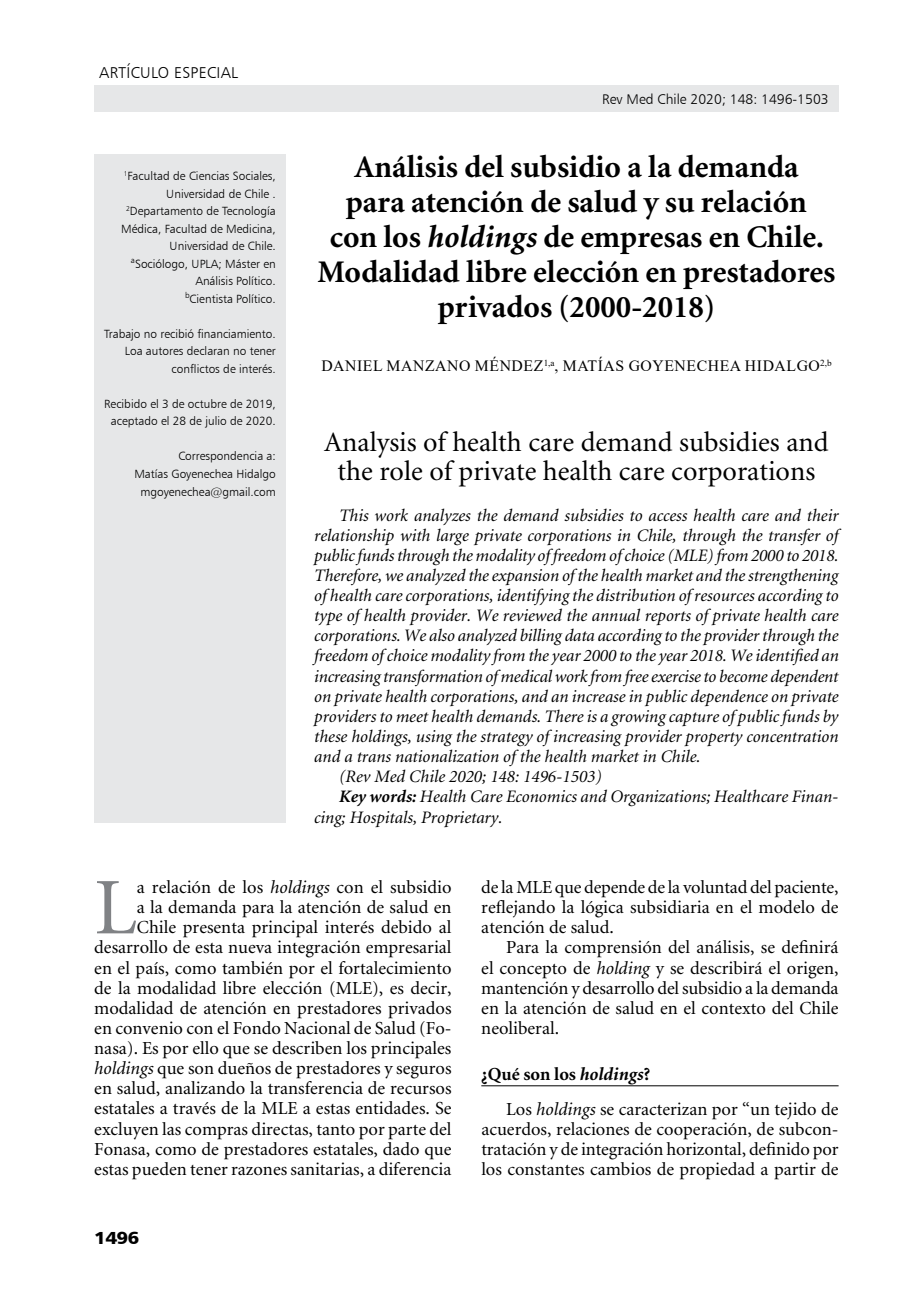
<style>
.page{position:relative;width:918px;height:1315px;background:#fff}
.page>*{position:absolute;margin:0;border:0;box-sizing:border-box;transform-origin:0 0}
.t1{font:80.33px "Minion";color:#808285}
.t2{font:700 31.5px/35px "Minion";color:#000;text-align:center}
.t3{font:28px/29.8px "Minion";color:#000;text-align:center}
.t4{font:18.38px/20.1px "Minion";color:#000;text-align:justify}
.t5{font:italic 17.5px "Minion";color:#000}
.t6{font:17.5px "Humanist 777 BT Black B";color:#000;scale:1.1 1}
.t7{font:15.75px "Times New Roman";letter-spacing:.035em;color:#000}
.t8{font:15.75px "Humanist 777 BT Light B";letter-spacing:.02em;color:#000}
.t9{font:14px "Humanist 777 BT Light B";color:#000}
.t10{font:11.9px/17.5px "Humanist 777 BT Light B";color:#000;text-align:right}
.s1{font-style:italic}
.s2{font-weight:700}
.s3{font-weight:700;font-style:italic}
</style>
<div class="page">
<div style="left:94px;top:85px;width:744px;height:26px;background:#e6e7e8"></div>
<div style="left:94px;top:154px;width:192px;height:668px;background:#e6e7e8"></div>
<hr style="left:481px;top:1085px;width:357px;height:1px;background:#000">
<p class="t8" style="left:99px;top:63px;width:140px">ARTÍCULO ESPECIAL</p>
<p class="t10" style="left:121px;top:167px;width:156px"><sup>1</sup>Facultad de Ciencias Sociales,<br>Universidad de Chile .<br><sup>2</sup>Departamento de Tecnología<br>Médica, Facultad de Medicina,<br>Universidad de Chile. <sup>a</sup>Sociólogo, UPLA; Máster en<br>Análisis Político.<br><sup>b</sup>Cientista Político.</p>
<p class="t10" style="left:104px;top:325px;width:173px">Trabajo no recibió financiamiento.<br>Loa autores declaran no tener conflictos de interés.</p>
<p class="t10" style="left:104px;top:395px;width:173px;text-align:center">Recibido el 3 de octubre de 2019, aceptado el 28 de julio de 2020.</p>
<p class="t10" style="left:134px;top:447px;width:143px">Correspondencia a:<br>Matías Goyenechea Hidalgo mgoyenechea@gmail.com</p>
<p class="t9" style="left:602px;top:90px;width:228px">Rev Med Chile 2020; 148: 1496-1503</p>
<h2 class="t2" style="left:318px;top:151px;width:519px">Análisis del subsidio a la demanda<br>para atención de salud y su relación<br>con los <span class="s1">holdings</span> de empresas en Chile.<br>Modalidad libre elección en prestadores privados (2000-2018)</h2>
<p class="t7" style="left:321px;top:355px;width:512px">DANIEL MANZANO MÉNDEZ<sup>1,A</sup>, MATÍAS GOYENECHEA HIDALGO<sup>2,B</sup></p>
<h3 class="t3" style="left:324px;top:428px;width:506px">Analysis of health care demand subsidies and the role of private health care corporations</h3>
<p class="t5" style="left:339px;top:506px;width:501px">This work analyzes the demand subsidies to access health care and their</p>
<p class="t5" style="left:314px;top:526px;width:526px">relationship with large private corporations in Chile, through the transfer of</p>
<p class="t5" style="left:314px;top:546px;width:526px">public funds through the modality of freedom of choice (MLE) from 2000 to 2018.</p>
<p class="t5" style="left:314px;top:567px;width:525px">Therefore, we analyzed the expansion of the health market and the strengthening</p>
<p class="t5" style="left:314px;top:587px;width:526px">of health care corporations, identifying the distribution of resources according to</p>
<p class="t5" style="left:314px;top:607px;width:526px">type of health provider. We reviewed the annual reports of private health care</p>
<p class="t5" style="left:314px;top:627px;width:526px">corporations. We also analyzed billing data according to the provider through the</p>
<p class="t5" style="left:314px;top:647px;width:526px">freedom of choice modality from the year 2000 to the year 2018. We identified an</p>
<p class="t5" style="left:314px;top:667px;width:525px">increasing transformation of medical work from free exercise to become dependent</p>
<p class="t5" style="left:314px;top:687px;width:526px">on private health corporations, and an increase in public dependence on private</p>
<p class="t5" style="left:314px;top:707px;width:526px">providers to meet health demands. There is a growing capture of public funds by</p>
<p class="t5" style="left:314px;top:728px;width:526px">these holdings, using the strategy of increasing provider property concentration</p>
<p class="t5" style="left:314px;top:748px;width:388px">and a trans nationalization of the health market in Chile.</p>
<p class="t5" style="left:339px;top:768px;width:264px">(Rev Med Chile 2020; 148: 1496-1503)</p>
<p class="t5" style="left:339px;top:788px;width:501px"><span class="s2">Key words:</span> Health Care Economics and Organizations; Healthcare Finan-</p>
<p class="t5" style="left:314px;top:808px;width:190px">cing; Hospitals, Proprietary.</p>
<p class="t4" style="left:94px;top:878px;width:359px;text-align:right">a relación de los <span class="s1">holdings</span> con el subsidio<br>a la demanda para la atención de salud en Chile presenta principal interés debido al desarrollo de esta nueva integración empresarial en el país, como también por el fortalecimiento de la modalidad libre elección (MLE), es decir, modalidad de atención en prestadores privados en convenio con el Fondo Nacional de Salud (Fo&shy;nasa). Es por ello que se describen los principales <span class="s1">holdings</span> que son dueños de prestadores y seguros en salud, analizando la transferencia de recursos estatales a través de la MLE a estas entidades. Se excluyen las compras directas, tanto por parte del Fonasa, como de prestadores estatales, dado que estas pueden tener razones sanitarias, a diferencia</p>
<p class="t4" style="left:481px;top:878px;width:359px">de la MLE que depende de la voluntad del paciente, reflejando la lógica subsidiaria en el modelo de atención de salud.</p>
<h1 class="t1" style="left:94px;top:868px;width:44px">L</h1>
<p class="t4" style="left:481px;top:938px;width:359px;text-indent:25px">Para la comprensión del análisis, se definirá el concepto de <span class="s1">holding</span> y se describirá el origen, mantención y desarrollo del subsidio a la demanda en la atención de salud en el contexto del Chile neoliberal.</p>
<p class="t4" style="left:506px;top:1058px;width:334px;line-height:34.1px;text-indent:-25px"><span class="s2">¿Qué son los</span> <span class="s3">holdings</span><span class="s2">?<br></span>Los <span class="s1">holdings</span> se caracterizan por “un tejido de</p>
<p class="t4" style="left:481px;top:1119px;width:359px">acuerdos, relaciones de cooperación, de subcon&shy;tratación y de integración horizontal, definido por los constantes cambios de propiedad a partir de</p>
<p class="t6" style="left:94px;top:1226px;width:43px">1496</p>
</div>
